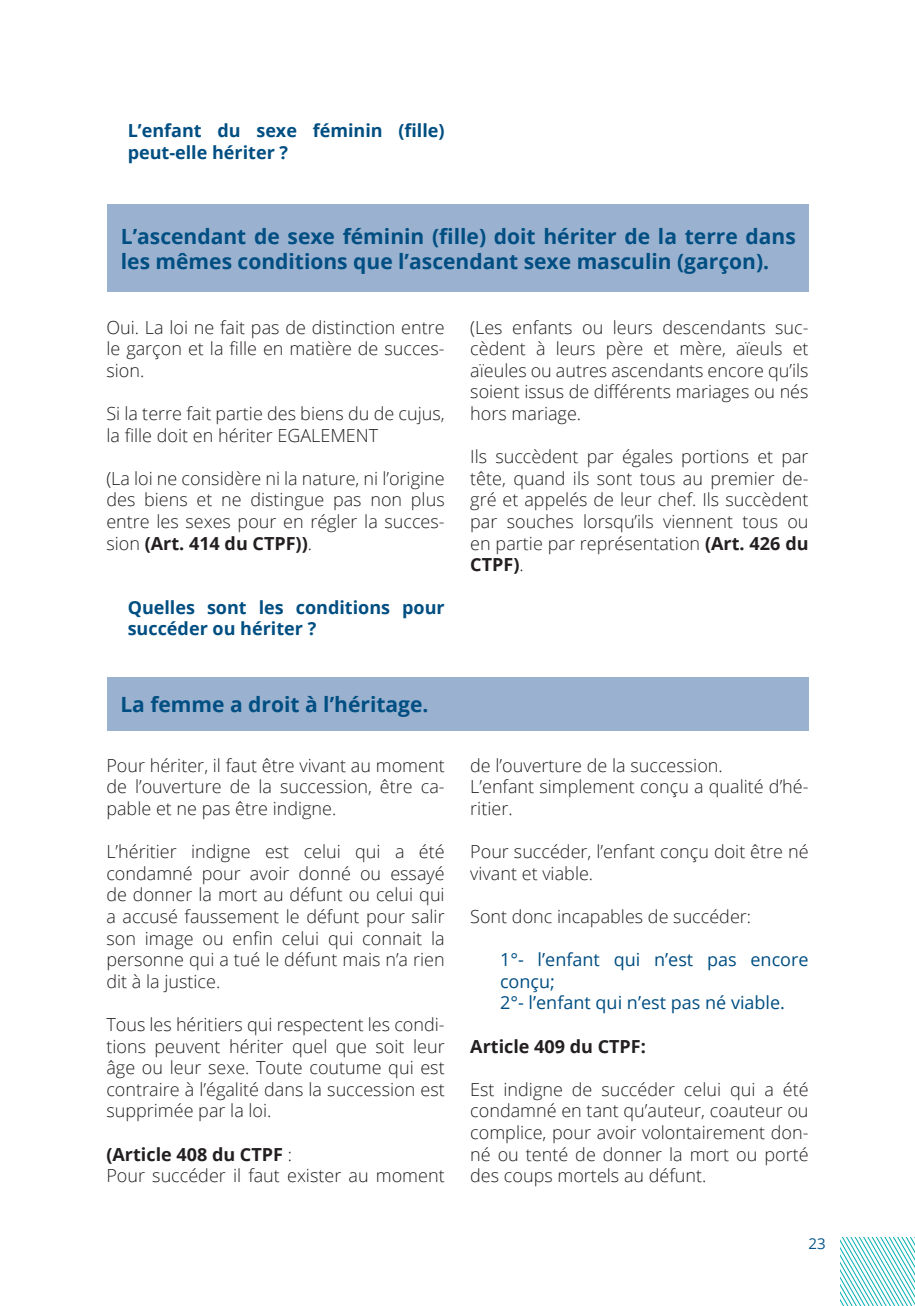
<style>
.page{position:relative;width:915px;height:1306px;background:#fff}
.page>*{position:absolute;margin:0;border:0;box-sizing:border-box;transform-origin:0 0}
.t1{font:700 21px/25.2px "Open Sans";color:#004e82}
.t2{font:300 18px/21.6px "Open Sans";color:#231f20;text-align:justify}
.t3{font:700 18px/21.6px "Open Sans";color:#004e82}
.t4{font:18px/21.6px "Open Sans";color:#004e82}
.t5{font:700 18px "Open Sans";color:#231f20}
.t6{font:15px "Open Sans";color:#085688}
.s1{font-weight:700}
</style>
<div class="page">
<svg style="left:840px;top:1237px;width:74px;height:68px"></svg>
<div style="left:107px;top:677px;width:700px;height:53px;background:#9ab2d0"></div>
<div style="left:107px;top:204px;width:701px;height:87px;background:#9ab2d0"></div>
<p class="t3" style="left:128px;top:119px;width:318px">L’enfant du sexe féminin (fille) peut-elle hériter ?</p>
<p class="t1" style="left:121px;top:223px;width:676px">L’ascendant de sexe féminin (fille) doit hériter de la terre dans les mêmes conditions que l’ascendant sexe masculin (garçon).</p>
<p class="t2" style="left:106px;top:316px;width:340px">Oui. La loi ne fait pas de distinction entre le garçon et la fille en matière de succes&shy;sion.</p>
<p class="t2" style="left:106px;top:402px;width:340px">Si la terre fait partie des biens du de cujus, la fille doit en hériter EGALEMENT</p>
<p class="t2" style="left:106px;top:467px;width:340px">(La loi ne considère ni la nature, ni l’origine des biens et ne distingue pas non plus entre les sexes pour en régler la succes&shy;sion <span class="s1">(Art. 414 du CTPF))</span>.</p>
<p class="t3" style="left:128px;top:596px;width:318px">Quelles sont les conditions pour succéder ou hériter ?</p>
<p class="t1" style="left:120px;top:691px;width:309px">La femme a droit à l’héritage.</p>
<p class="t2" style="left:106px;top:754px;width:340px">Pour hériter, il faut être vivant au moment de l’ouverture de la succession, être ca&shy;pable et ne pas être indigne.</p>
<p class="t2" style="left:106px;top:840px;width:340px">L’héritier indigne est celui qui a été condamné pour avoir donné ou essayé de donner la mort au défunt ou celui qui a accusé faussement le défunt pour salir son image ou enfin celui qui connait la personne qui a tué le défunt mais n’a rien dit à la justice.</p>
<p class="t2" style="left:106px;top:1013px;width:340px">Tous les héritiers qui respectent les condi&shy;tions peuvent hériter quel que soit leur âge ou leur sexe. Toute coutume qui est contraire à l’égalité dans la succession est supprimée par la loi.</p>
<p class="t2" style="left:106px;top:1142px;width:340px"><span class="s1">(Article 408 du CTPF</span> :<br>Pour succéder il faut exister au moment</p>
<p class="t2" style="left:470px;top:316px;width:340px">(Les enfants ou leurs descendants suc&shy;cèdent à leurs père et mère, aïeuls et aïeules ou autres ascendants encore qu’ils soient issus de différents mariages ou nés hors mariage.</p>
<p class="t2" style="left:470px;top:445px;width:340px">Ils succèdent par égales portions et par tête, quand ils sont tous au premier de&shy;gré et appelés de leur chef. Ils succèdent par souches lorsqu’ils viennent tous ou en partie par représentation <span class="s1">(Art. 426 du CTPF)</span>.</p>
<p class="t2" style="left:470px;top:754px;width:340px;text-align:left">de l’ouverture de la succession.<br>L’enfant simplement conçu a qualité d’hé&shy;ritier.</p>
<p class="t2" style="left:470px;top:840px;width:340px">Pour succéder, l’enfant conçu doit être né vivant et viable.</p>
<p class="t2" style="left:470px;top:905px;width:282px">Sont donc incapables de succéder:</p>
<p class="t4" style="left:500px;top:948px;width:310px">1°- l’enfant qui n’est pas encore conçu;<br>2°- l’enfant qui n’est pas né viable.</p>
<p class="t5" style="left:470px;top:1033px;width:177px">Article 409 du CTPF:</p>
<p class="t2" style="left:470px;top:1078px;width:340px">Est indigne de succéder celui qui a été condamné en tant qu’auteur, coauteur ou complice, pour avoir volontairement don&shy;né ou tenté de donner la mort ou porté des coups mortels au défunt.</p>
<p class="t6" style="left:808px;top:1233px;width:19px">23</p>
</div>
